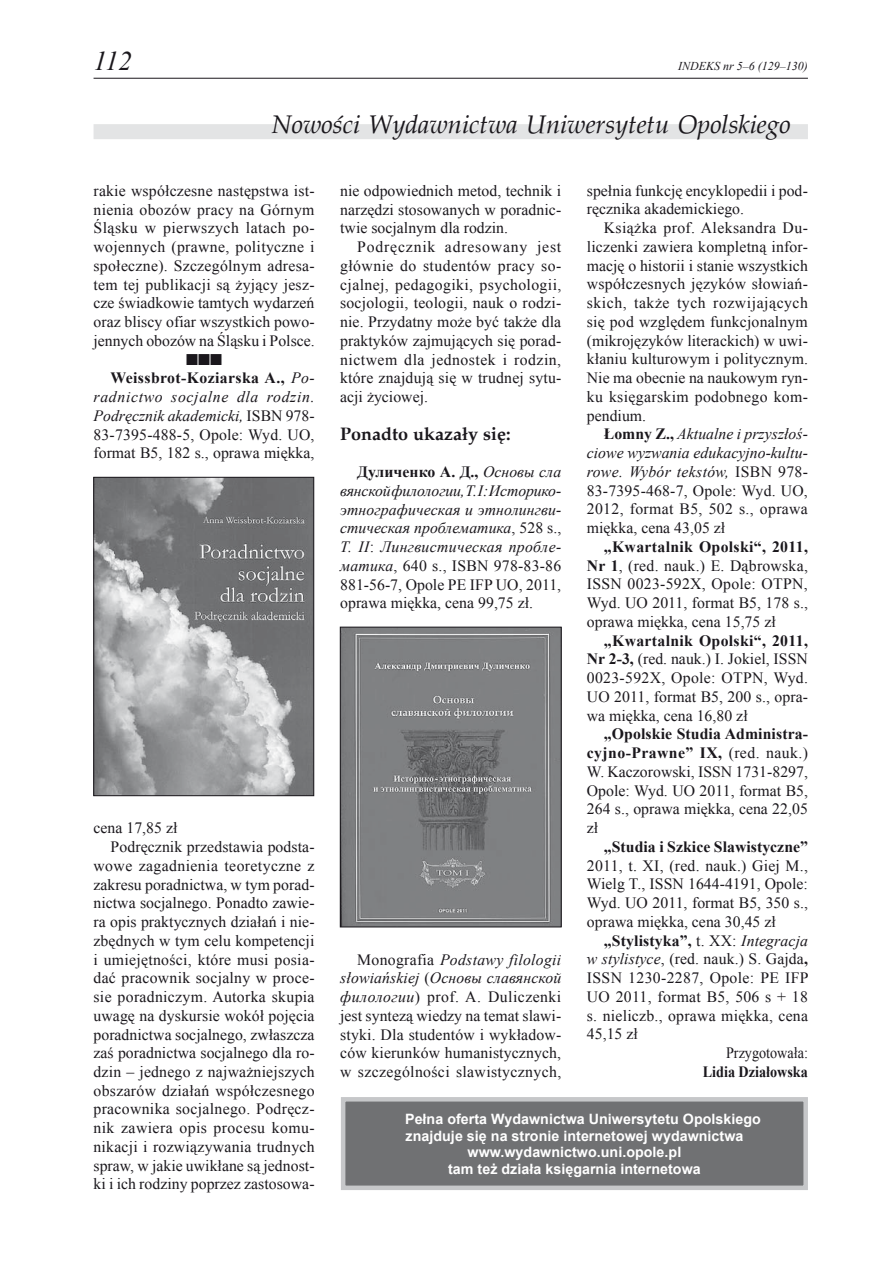
<style>
.page{position:relative;width:893px;height:1263px;background:#fff}
.page>*{position:absolute;margin:0;border:0;box-sizing:border-box;transform-origin:0 0}
.t1{font:italic 27px "Times New Roman";color:#1a171c}
.t2{font:italic 25.5px "Palm Springs";color:#1a171c}
.t3{font:700 18px "Palm Springs";color:#1a171c}
.t4{font:15.75px/18.8px "Times New Roman";letter-spacing:.005em;color:#1a171c;text-align:justify}
.t5{font:italic 15.75px/18.8px "Times New Roman";letter-spacing:.005em;color:#1a171c;text-align:justify}
.t6{font:700 15.75px "Times New Roman";color:#1a171c}
.t7{font:15.75px "Times New Roman";letter-spacing:.025em;color:#1a171c}
.t8{font:700 15.75px "Times New Roman";color:#1a171c;scale:.9 1}
.t9{font:15.75px "Times New Roman";letter-spacing:.005em;color:#1a171c;scale:.9 1}
.t10{font:15.75px "Dixieland Normal";color:#1a171c}
.t11{font:700 14.25px "Arial";letter-spacing:.005em;color:#fff}
.t12{font:italic 12px "Times New Roman";color:#1a171c}
.s1{font-weight:700}
.s2{font-style:italic}
.s3{font-weight:400}
.s4{font-weight:400;font-style:italic}
.s5{font-weight:700;font-style:normal}
.s6{font-style:normal}
</style>
<div class="page">
<hr style="left:94px;top:78px;width:714px;height:1px;background:#1a171c">
<div style="left:94px;top:124px;width:714px;height:15px;background:#e3e4e5"></div>
<img style="left:96px;top:479px;width:216px;height:315px">
<div style="left:94px;top:477px;width:220px;height:319px;border:1px solid #1a171c"></div>
<div style="left:343px;top:1099px;width:463px;height:89px;background:#707173"></div>
<div style="left:341px;top:1097px;width:467px;height:93px;border:4px solid #c6c7c9"></div>
<img style="left:342px;top:629px;width:217px;height:296px">
<div style="left:340px;top:627px;width:221px;height:300px;border:1px solid #1a171c"></div>
<h1 class="t1" style="left:94px;top:42px;width:40px">112</h1>
<p class="t12" style="left:678px;top:57px;width:131px">INDEKS nr 5–6 (129–130)</p>
<h2 class="t2" style="left:272px;top:109px;width:520px">Nowości Wydawnictwa Uniwersytetu Opolskiego</h2>
<p class="t4" style="left:94px;top:181px;width:223px">rakie współczesne następstwa ist&shy;nienia obozów pracy na Górnym Śląsku w pierwszych latach po&shy;wojennych (prawne, polityczne i społeczne). Szczególnym adresa&shy;tem tej publikacji są żyjący jesz&shy;cze świadkowie tamtych wydarzeń oraz bliscy ofiar wszystkich powo&shy;jennych obozów na Śląsku i Polsce.</p>
<p class="t10" style="left:186px;top:352px;width:38px">NNN</p>
<p class="t4" style="left:94px;top:368px;width:223px;text-indent:17px"><span class="s1">Weissbrot-Koziarska A.,</span> <span class="s2">Po&shy;radnictwo socjalne dla rodzin.<br>Podręcznik akademicki,</span> ISBN 978- 83-7395-488-5, Opole: Wyd. UO, format B5, 182 s., oprawa miękka,</p>
<p class="t4" style="left:94px;top:818px;width:85px">cena 17,85 zł</p>
<p class="t4" style="left:111px;top:837px;width:206px">Podręcznik przedstawia podsta-</p>
<p class="t7" style="left:94px;top:855px;width:223px">wowe zagadnienia teoretyczne z</p>
<p class="t4" style="left:94px;top:875px;width:223px">zakresu poradnictwa, w tym porad-</p>
<p class="t4" style="left:94px;top:893px;width:223px">nictwa socjalnego. Ponadto zawie-</p>
<p class="t4" style="left:94px;top:912px;width:223px">ra opis praktycznych działań i nie-</p>
<p class="t4" style="left:94px;top:931px;width:222px">zbędnych w tym celu kompetencji</p>
<p class="t4" style="left:94px;top:950px;width:223px">i umiejętności, które musi posia-</p>
<p class="t4" style="left:94px;top:968px;width:223px">dać pracownik socjalny w proce-</p>
<p class="t4" style="left:94px;top:987px;width:223px">sie poradniczym. Autorka skupia</p>
<p class="t4" style="left:94px;top:1006px;width:222px">uwagę na dyskursie wokół pojęcia</p>
<p class="t4" style="left:94px;top:1024px;width:222px">poradnictwa socjalnego, zwłaszcza</p>
<p class="t4" style="left:94px;top:1043px;width:223px">zaś poradnictwa socjalnego dla ro-</p>
<p class="t4" style="left:94px;top:1062px;width:223px">dzin – jednego z najważniejszych</p>
<p class="t4" style="left:94px;top:1081px;width:223px">obszarów działań współczesnego</p>
<p class="t4" style="left:94px;top:1099px;width:223px">pracownika socjalnego. Podręcz-</p>
<p class="t7" style="left:94px;top:1117px;width:223px">nik zawiera opis procesu komu-</p>
<p class="t4" style="left:94px;top:1137px;width:223px">nikacji i rozwiązywania trudnych</p>
<p class="t4" style="left:94px;top:1156px;width:223px">spraw, w jakie uwikłane są jednost-</p>
<p class="t4" style="left:94px;top:1174px;width:223px">ki i ich rodziny poprzez zastosowa-</p>
<p class="t4" style="left:587px;top:181px;width:223px">spełnia funkcję encyklopedii i pod&shy;ręcznika akademickiego.</p>
<p class="t4" style="left:587px;top:218px;width:223px;text-indent:17px">Książka prof. Aleksandra Du&shy;liczenki zawiera kompletną infor&shy;mację o historii i stanie wszystkich współczesnych języków słowiań&shy;skich, także tych rozwijających się pod względem funkcjonalnym (mikrojęzyków literackich) w uwi&shy;kłaniu kulturowym i politycznym.<br>Nie ma obecnie na naukowym ryn&shy;ku księgarskim podobnego kom&shy;pendium.</p>
<p class="t4" style="left:587px;top:424px;width:223px;text-indent:17px"><span class="s1">Łomny Z.,</span> <span class="s2">Aktualne i przyszłoś&shy;ciowe wyzwania edukacyjno-kultu&shy;rowe. Wybór tekstów,</span> ISBN 978- 83-7395-468-7, Opole: Wyd. UO, 2012, format B5, 502 s., oprawa miękka, cena 43,05 zł</p>
<p class="t4" style="left:587px;top:537px;width:223px;text-indent:17px"><span class="s1">„Kwartalnik Opolski“, 2011, Nr 1</span>, (red. nauk.) E. Dąbrowska, ISSN 0023-592X, Opole: OTPN, Wyd. UO 2011, format B5, 178 s., oprawa miękka, cena 15,75 zł</p>
<p class="t4" style="left:587px;top:631px;width:223px;text-indent:17px"><span class="s1">„Kwartalnik Opolski“, 2011, Nr 2-3,</span> (red. nauk.) I. Jokiel, ISSN 0023-592X, Opole: OTPN, Wyd.<br>UO 2011, format B5, 200 s., opra&shy;wa miękka, cena 16,80 zł</p>
<p class="t4" style="left:587px;top:724px;width:223px;text-indent:17px"><span class="s1">„Opolskie Studia Administra&shy;cyjno-Prawne” IX,</span> (red. nauk.)<br>W. Kaczorowski, ISSN 1731-8297, Opole: Wyd. UO 2011, format B5, 264 s., oprawa miękka, cena 22,05 zł</p>
<p class="t6" style="left:604px;top:836px;width:206px">„Studia i Szkice Slawistyczne”</p>
<p class="t4" style="left:587px;top:856px;width:223px">2011, t. XI, (red. nauk.) Giej M., Wielg T., ISSN 1644-4191, Opole:<br>Wyd. UO 2011, format B5, 350 s., oprawa miękka, cena 30,45 zł</p>
<p class="t6" style="left:604px;top:929px;width:206px">„Stylistyka”, <span class="s3">t. XX:</span> <span class="s4">Integracja</span></p>
<p class="t4" style="left:587px;top:949px;width:223px"><span class="s2">w stylistyce</span>, (red. nauk.) S. Gajda<span class="s1">,</span></p>
<p class="t4" style="left:587px;top:968px;width:223px">ISSN 1230-2287, Opole: PE IFP</p>
<p class="t4" style="left:587px;top:987px;width:222px">UO 2011, format B5, 506 s + 18</p>
<p class="t4" style="left:587px;top:1005px;width:223px">s. nieliczb., oprawa miękka, cena</p>
<p class="t4" style="left:587px;top:1024px;width:52px">45,15 zł</p>
<p class="t9" style="left:726px;top:1042px;width:92px">Przygotowała:</p>
<p class="t8" style="left:703px;top:1061px;width:118px">Lidia Działowska</p>
<p class="t11" style="left:405px;top:1109px;width:357px">Pełna oferta Wydawnictwa Uniwersytetu Opolskiego</p>
<p class="t11" style="left:406px;top:1126px;width:339px">znajduje się na stronie internetowej wydawnictwa</p>
<p class="t11" style="left:468px;top:1142px;width:215px">www.wydawnictwo.uni.opole.pl</p>
<p class="t11" style="left:448px;top:1159px;width:254px">tam też działa księgarnia internetowa</p>
<p class="t4" style="left:340px;top:181px;width:223px">nie odpowiednich metod, technik i narzędzi stosowanych w poradnic&shy;twie socjalnym dla rodzin.</p>
<p class="t4" style="left:340px;top:237px;width:223px;text-indent:17px">Podręcznik adresowany jest głównie do studentów pracy so&shy;cjalnej, pedagogiki, psychologii, socjologii, teologii, nauk o rodzi&shy;nie. Przydatny może być także dla praktyków zajmujących się porad&shy;nictwem dla jednostek i rodzin, które znajdują się w trudnej sytu&shy;acji życiowej.</p>
<p class="t3" style="left:340px;top:423px;width:172px">Ponadto ukazały się:</p>
<p class="t5" style="left:340px;top:462px;width:223px;text-indent:17px"><span class="s5">Дуличенко А. Д.,</span> Основы сла вянскойфилологии,Т.I:Историко&shy;этнографическая и этнолингви&shy;стическая проблематика<span class="s6">, 528 s., </span>Т. II<span class="s6">:</span> Лингвистическая пробле&shy;матика<span class="s6">, 640 s., ISBN 978-83-86<br>881-56-7, Opole PE IFP UO, 2011, oprawa miękka, cena 99,75 zł.</span></p>
<p class="t4" style="left:340px;top:950px;width:223px;text-indent:17px">Monografia <span class="s2">Podstawy filologii słowiańskiej</span> (<span class="s2">Основы славянской филологии</span>) prof. A. Duliczenki jest syntezą wiedzy na temat slawi&shy;styki. Dla studentów i wykładow&shy;ców kierunków humanistycznych, w szczególności slawistycznych,</p>
</div>
